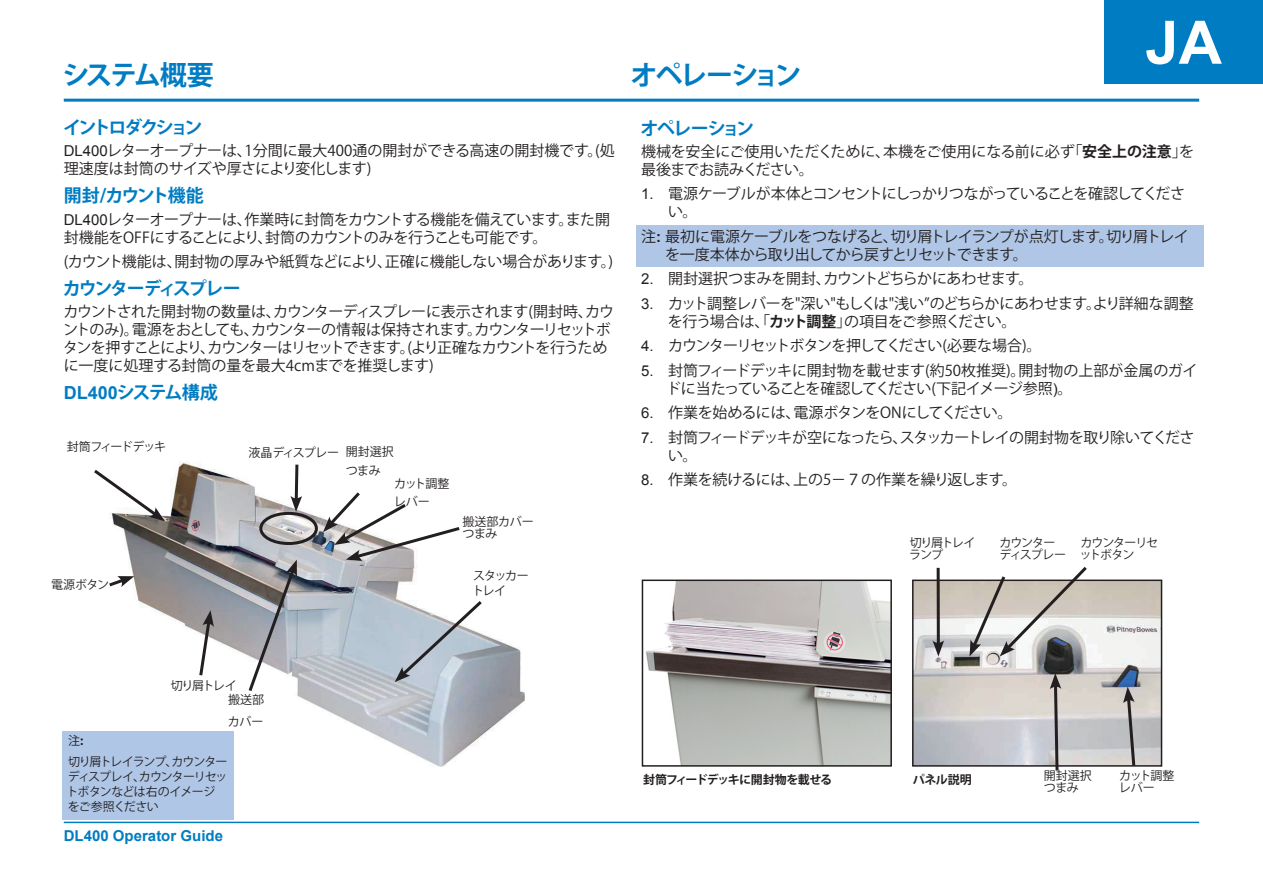
<style>
.page{position:relative;width:1263px;height:893px;background:#fff}
.page>*{position:absolute;margin:0;border:0;box-sizing:border-box;transform-origin:0 0}
.t1{font:700 63px "Arial";color:#fff}
.t2{font:700 60px "Arial";color:#fff}
.t3{font:700 27px "Koz Go Pr 6 N";letter-spacing:-.09em;color:#007cc2}
.t4{font:700 18px "Koz Go Pr 6 N";letter-spacing:-.11em;color:#007cc2}
.t5{font:700 18px "Koz Go Pr 6 N";letter-spacing:-.145em;color:#007cc2}
.t6{font:700 18px "Koz Go Pr 6 N";letter-spacing:-.09em;color:#007cc2}
.t7{font:15px/18px "Koz Go Pr 6 N";letter-spacing:-.04em;color:#231f20}
.t8{font:15px/18px "Koz Go Pr 6 N";color:#231f20}
.t9{font:15px/18px "Koz Go Pr 6 N";letter-spacing:-.02em;color:#231f20}
.t10{font:15px/18px "Koz Go Pr 6 N";letter-spacing:-.07em;color:#231f20}
.t11{font:15px/18px "Koz Go Pr 6 N";letter-spacing:-.06em;color:#231f20}
.t12{font:700 15px "Arial";color:#007cc2}
.t13{font:12px/15px "Koz Go Pr 6 N";letter-spacing:-.07em;color:#231f20}
.t14{font:12px/15px "Koz Go Pr 6 N";letter-spacing:-.1em;color:#231f20}
.t15{font:12px/17.7px "Koz Go Pr 6 N";letter-spacing:-.02em;color:#231f20}
.t16{font:700 12px "Koz Go Pr 6 N";letter-spacing:-.06em;color:#231f20}
.t17{font:12px/18.5px "Koz Go Pr 6 N";letter-spacing:-.04em;color:#231f20}
.t18{font:12px/12px "Koz Go Pr 6 N";letter-spacing:-.095em;color:#231f20}
.t19{font:12px "Koz Go Pr 6 N";letter-spacing:-.09em;color:#231f20}
.t20{font:12px/12px "Koz Go Pr 6 N";letter-spacing:-.11em;color:#231f20}
.t21{font:700 12px "Koz Go Pr 6 N";letter-spacing:-.04em;color:#231f20}
.s1{font-family:"Arial"}
.s2{font-weight:700}
.s3{font-family:"Arial";font-weight:700}
</style>
<div class="page">
<hr style="left:64px;top:822px;width:1135px;height:1px;background:#007cc2">
<hr style="left:64px;top:99px;width:1135px;height:3px;background:#007cc2">
<div style="left:1104px;top:0;width:159px;height:84px;background:#007cc2"></div>
<div style="left:636px;top:225px;width:567px;height:41px;background:#afc6e6"></div>
<img style="left:113px;top:461px;width:411px;height:305px">
<svg style="left:94px;top:467px;width:71px;height:54px"></svg>
<svg style="left:109px;top:576px;width:25px;height:13px"></svg>
<div style="left:259px;top:512px;width:59px;height:33px;border:3px solid #231f20;border-radius:50%"></div>
<svg style="left:290px;top:462px;width:12px;height:50px"></svg>
<svg style="left:395px;top:598px;width:90px;height:84px"></svg>
<svg style="left:197px;top:610px;width:17px;height:69px"></svg>
<svg style="left:246px;top:560px;width:51px;height:134px"></svg>
<div style="left:63px;top:731px;width:171px;height:89px;background:#afc6e6"></div>
<img style="left:646px;top:583px;width:243px;height:181px">
<div style="left:642px;top:580px;width:250px;height:187px;border:2px solid #231f20"></div>
<img style="left:915px;top:583px;width:244px;height:181px">
<div style="left:912px;top:580px;width:250px;height:187px;border:2px solid #231f20"></div>
<hr style="left:937px;top:568px;width:3px;height:78px;background:#231f20">
<svg style="left:932px;top:640px;width:12px;height:16px"></svg>
<svg style="left:969px;top:567px;width:121px;height:89px"></svg>
<svg style="left:1050px;top:673px;width:11px;height:98px"></svg>
<svg style="left:1123px;top:687px;width:14px;height:80px"></svg>
<svg style="left:323px;top:489px;width:140px;height:72px"></svg>
<h3 class="t3" style="left:62px;top:60px;width:153px">システム概要</h3>
<h3 class="t3" style="left:630px;top:60px;width:172px">オペレーション</h3>
<h1 class="t1" style="left:1142px;top:-3px;width:89px">EN</h1>
<h2 class="t2" style="left:1145px;top:3px;width:78px">JA</h2>
<p class="t5" style="left:63px;top:117px;width:141px">イントロダクション</p>
<p class="t8" style="left:64px;top:142px;width:552px"><span class="s1">DL400</span>レターオープナーは、1分間に最大400通の開封ができる高速の開封機です。(処理速度は封筒のサイズや厚さにより変化します)</p>
<p class="t4" style="left:64px;top:186px;width:141px">開封/カウント機能</p>
<p class="t7" style="left:64px;top:210px;width:548px"><span class="s1">DL400</span>レターオープナーは、作業時に封筒をカウントする機能を備えています。また開封機能をOFFにすることにより、封筒のカウントのみを行うことも可能です。</p>
<p class="t8" style="left:64px;top:253px;width:554px">(カウント機能は、開封物の厚みや紙質などにより、正確に機能しない場合があります。)</p>
<p class="t4" style="left:63px;top:278px;width:179px">カウンターディスプレー</p>
<p class="t7" style="left:63px;top:303px;width:552px">カウントされた開封物の数量は、カウンターディスプレーに表示されます(開封時、カウントのみ)。電源をおとしても、カウンターの情報は保持されます。カウンターリセットボタンを押すことにより、カウンターはリセットできます。(より正確なカウントを行うために一度に処理する封筒の量を最大4cmまでを推奨します)</p>
<p class="t4" style="left:64px;top:383px;width:156px"><span class="s1">DL400</span>システム構成</p>
<p class="t19" style="left:67px;top:439px;width:101px">封筒フィードデッキ</p>
<p class="t13" style="left:51px;top:577px;width:60px">電源ボタン</p>
<p class="t15" style="left:346px;top:444px;width:49px;text-indent:-97px">液晶ディスプレー開封選択つまみ</p>
<p class="t17" style="left:394px;top:474px;width:57px">カット調整レバー</p>
<p class="t15" style="left:462px;top:516px;width:73px;line-height:12px">搬送部カバーつまみ</p>
<p class="t14" style="left:472px;top:568px;width:58px">スタッカートレイ</p>
<p class="t6" style="left:640px;top:118px;width:115px">オペレーション</p>
<p class="t8" style="left:641px;top:143px;width:555px">機械を安全にご使用いただくために、本機をご使用になる前に必ず「<span class="s2">安全上の注意</span>」を最後までお読みください。</p>
<p class="t10" style="left:668px;top:185px;width:519px;text-indent:-27px"><span class="s1">1.</span> 電源ケーブルが本体とコンセントにしっかりつながっていることを確認してください。</p>
<p class="t11" style="left:665px;top:228px;width:525px;text-indent:-24px">注<span class="s3">:</span> 最初に電源ケーブルをつなげると、切り屑トレイランプが点灯します。切り屑トレイを一度本体から取り出してから戻すとリセットできます。</p>
<p class="t7" style="left:641px;top:270px;width:394px"><span class="s1">2.</span> 開封選択つまみを開封、カウントどちらかにあわせます。</p>
<p class="t7" style="left:668px;top:295px;width:528px;text-indent:-27px"><span class="s1">3.</span> カット調整レバーを"深い"もしくは"浅い”のどちらかにあわせます。より詳細な調整を行う場合は、「<span class="s2">カット調整</span>」の項目をご参照ください。</p>
<p class="t10" style="left:641px;top:337px;width:402px"><span class="s1">4.</span> カウンターリセットボタンを押してください(必要な場合)。</p>
<p class="t9" style="left:666px;top:362px;width:533px;text-indent:-25px"><span class="s1">5.</span> 封筒フィードデッキに開封物を載せます(約50枚推奨)。開封物の上部が金属のガイドに当たっていることを確認してください(下記イメージ参照<span class="s1">)</span>。</p>
<p class="t7" style="left:641px;top:404px;width:373px"><span class="s1">6.</span> 作業を始めるには、電源ボタンをONにしてください。</p>
<p class="t7" style="left:668px;top:428px;width:528px;text-indent:-27px"><span class="s1">7.</span> 封筒フィードデッキが空になったら、スタッカートレイの開封物を取り除いてください。</p>
<p class="t9" style="left:641px;top:471px;width:378px"><span class="s1">8.</span> 作業を続けるには、上の5－７の作業を繰り返します。</p>
<p class="t20" style="left:909px;top:536px;width:68px">切り屑トレイランプ</p>
<p class="t13" style="left:999px;top:536px;width:68px;line-height:12px">カウンターディスプレー</p>
<p class="t18" style="left:1080px;top:536px;width:80px">カウンターリセットボタン</p>
<p class="t13" style="left:171px;top:678px;width:67px">切り屑トレイ</p>
<p class="t13" style="left:228px;top:690px;width:38px;line-height:21.5px">搬送部カバー</p>
<p class="t14" style="left:68px;top:730px;width:161px;line-height:21.5px">注<span class="s2">:<br></span>切り屑トレイランプ、カウンター</p>
<p class="t13" style="left:66px;top:770px;width:163px">ディスプレイ、カウンターリセットボタンなどは右のイメージをご参照ください</p>
<p class="t16" style="left:643px;top:773px;width:191px">封筒フィードデッキに開封物を載せる</p>
<p class="t21" style="left:913px;top:773px;width:61px">パネル説明</p>
<p class="t12" style="left:64px;top:826px;width:161px">DL400 Operator Guide</p>
<p class="t13" style="left:1044px;top:770px;width:49px;line-height:12px">開封選択つまみ</p>
<p class="t17" style="left:1119px;top:770px;width:57px;line-height:12px">カット調整レバー</p>
</div>
